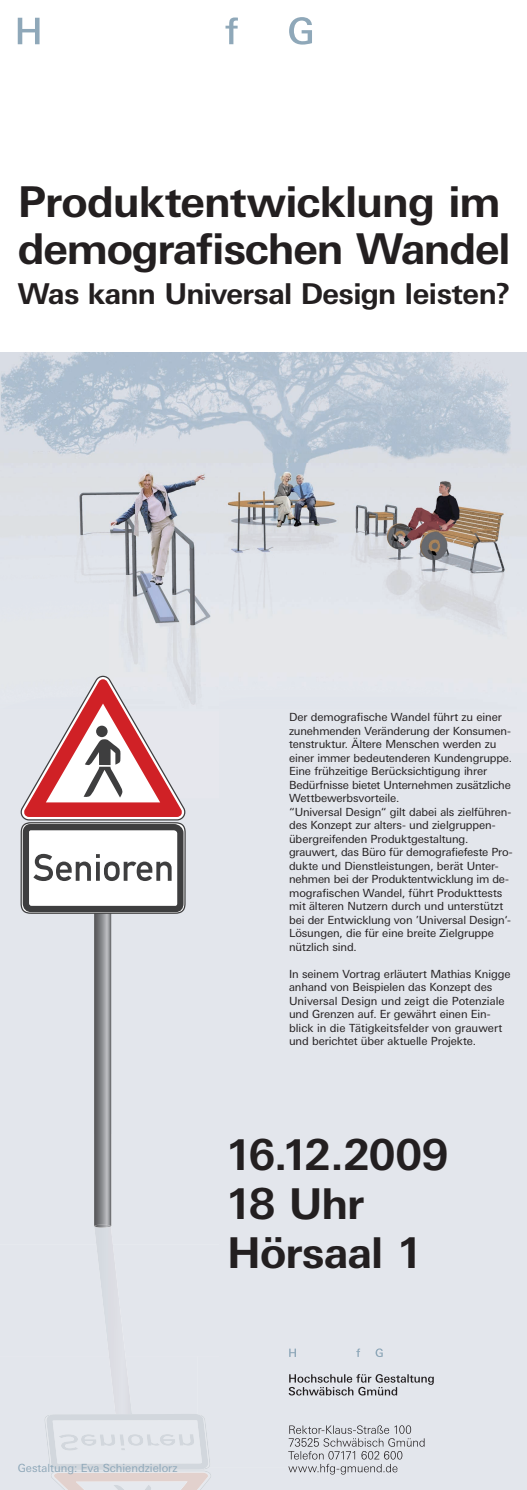
<style>
.page{position:relative;width:527px;height:1490px;background:#fff}
.page>*{position:absolute;margin:0;border:0;box-sizing:border-box;transform-origin:0 0}
.t1{font:700 42.5px/48.8px "LT Univers Basic";letter-spacing:-.025em;color:#231f20}
.t2{font:700 28.75px "LT Univers Basic";letter-spacing:-.025em;color:#231f20}
.t3{font:11.25px/13.5px "LT Univers Basic";letter-spacing:-.01em;color:#231f20}
.t4{font:11.25px "LT Univers Basic";color:#8fa8b9}
</style>
<div class="page">
<img style="left:0;top:353px;width:438px;height:557px">
<img style="left:438px;top:353px;width:88px;height:1137px">
<div style="left:197px;top:1356px;width:219px;height:112px;background:#e3e6ec"></div>
<div style="left:416px;top:1356px;width:23px;height:134px;background:#e3e6ec"></div>
<svg style="left:19px;top:675px;width:168px;height:551px"></svg>
<img style="left:94px;top:1226px;width:38px;height:188px">
<img style="left:94px;top:1225px;width:17px;height:3px">
<img style="left:44px;top:1414px;width:166px;height:56px">
<img style="left:46px;top:1414px;width:162px;height:56px">
<img style="left:58px;top:1434px;width:20px;height:17px">
<img style="left:80px;top:1434px;width:17px;height:12px">
<img style="left:100px;top:1434px;width:16px;height:12px">
<img style="left:119px;top:1434px;width:6px;height:16px">
<img style="left:127px;top:1434px;width:16px;height:12px">
<img style="left:146px;top:1434px;width:29px;height:12px">
<img style="left:178px;top:1434px;width:16px;height:12px">
<img style="left:50px;top:1470px;width:161px;height:20px">
<img style="left:54px;top:1473px;width:154px;height:17px">
<img style="left:76px;top:1481px;width:111px;height:9px">
<img style="left:113px;top:1484px;width:39px;height:6px">
<svg style="left:288px;top:1425px;width:136px;height:50px;background:#cbcdd2"></svg>
<svg style="left:288px;top:1374px;width:145px;height:21px;background:#b7b8bd"></svg>
<svg style="left:375px;top:1348px;width:7px;height:9px"></svg>
<svg style="left:289px;top:1349px;width:71px;height:8px"></svg>
<svg style="left:289px;top:17px;width:23px;height:28px"></svg>
<svg style="left:225px;top:18px;width:13px;height:26px"></svg>
<svg style="left:18px;top:18px;width:21px;height:26px"></svg>
<h1 class="t1" style="left:18px;top:178px;width:494px;line-height:46.9px">Produktentwicklung im demografischen Wandel</h1>
<h2 class="t2" style="left:18px;top:277px;width:493px">Was kann Universal Design leisten?</h2>
<p class="t3" style="left:289px;top:710px;width:225px">Der demografische Wandel führt zu einer zunehmenden Veränderung der Konsumen&shy;tenstruktur. Ältere Menschen werden zu einer immer bedeutenderen Kundengruppe.<br>Eine frühzeitige Berücksichtigung ihrer Bedürfnisse bietet Unternehmen zusätzliche Wettbewerbsvorteile.<br>“Universal Design“ gilt dabei als zielführen&shy;des Konzept zur alters- und zielgruppen&shy;übergreifenden Produktgestaltung. grauwert, das Büro für demografiefeste Pro&shy;dukte und Dienstleistungen, berät Unter&shy;nehmen bei der Produktentwicklung im de&shy;mografischen Wandel, führt Produkttests mit älteren Nutzern durch und unterstützt bei der Entwicklung von ’Universal Design‘- Lösungen, die für eine breite Zielgruppe nützlich sind.</p>
<p class="t3" style="left:289px;top:967px;width:223px">In seinem Vortrag erläutert Mathias Knigge anhand von Beispielen das Konzept des Universal Design und zeigt die Potenziale und Grenzen auf. Er gewährt einen Ein&shy;blick in die Tätigkeitsfelder von grauwert und berichtet über aktuelle Projekte.</p>
<h1 class="t1" style="left:225px;top:1130px;width:224px">16.12.2009<br>18 Uhr<br>Hörsaal 1</h1>
<p class="t4" style="left:18px;top:1462px;width:161px">Gestaltung: Eva Schiendzielorz</p>
</div>
